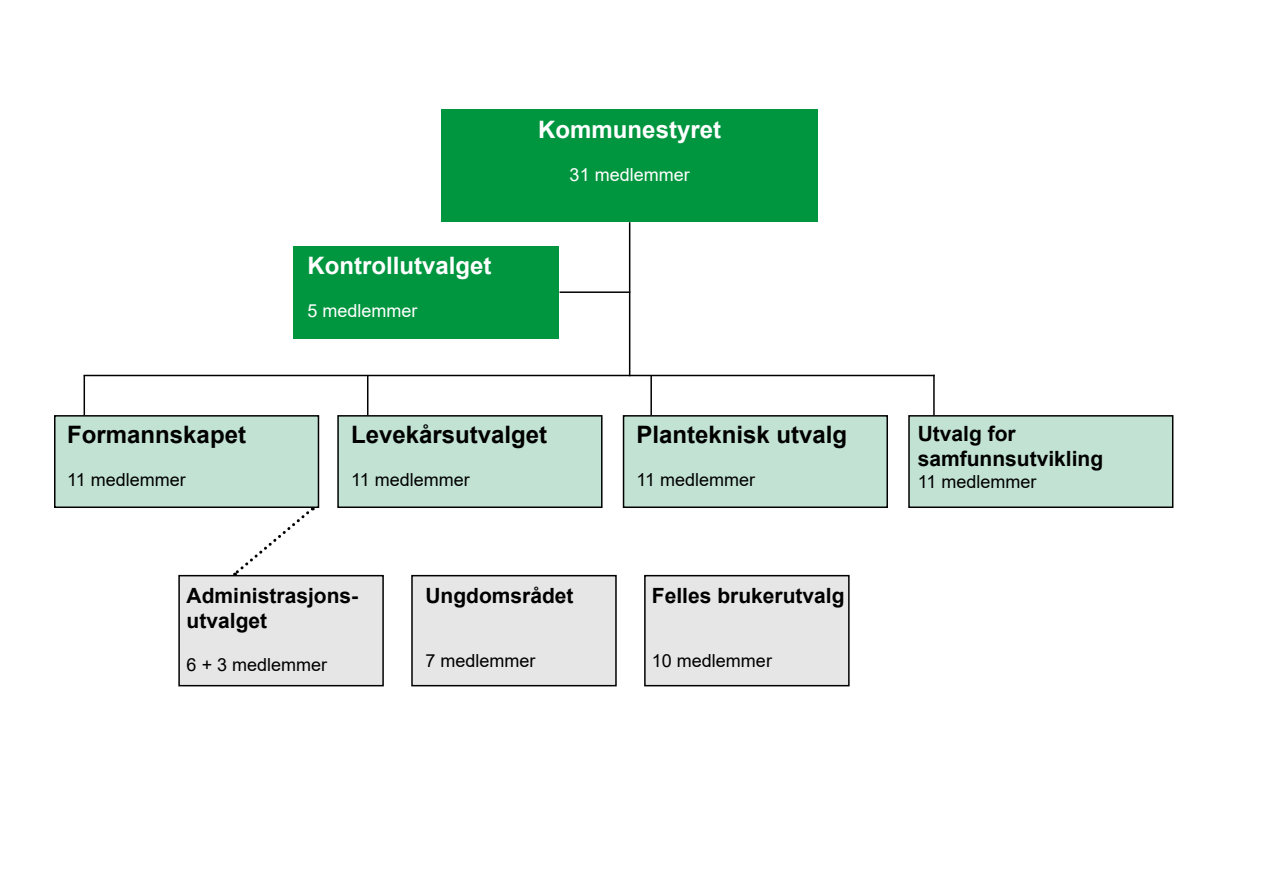
<style>
.page{position:relative;width:1263px;height:893px;background:#fff}
.page>*{position:absolute;margin:0;border:0;box-sizing:border-box;transform-origin:0 0}
.t1{font:700 24px "Arial";color:#000}
.t2{font:700 24px "Arial";color:#fff}
.t3{font:700 21px/25.2px "Arial";color:#000}
.t4{font:18px "Arial";color:#000}
.t5{font:18px "Arial";color:#fff}
</style>
<div class="page">
<div style="left:441px;top:109px;width:377px;height:113px;background:#00963f"></div>
<div style="left:294px;top:246px;width:265px;height:93px;background:#00963f"></div>
<hr style="left:629px;top:222px;width:1px;height:154px;background:#000">
<hr style="left:933px;top:375px;width:2px;height:40px;background:#000">
<hr style="left:84px;top:375px;width:1px;height:40px;background:#000">
<hr style="left:367px;top:375px;width:1px;height:40px;background:#000">
<hr style="left:650px;top:375px;width:2px;height:40px;background:#000">
<hr style="left:559px;top:291px;width:71px;height:2px;background:#000">
<hr style="left:84px;top:375px;width:851px;height:1px;background:#000">
<div style="left:412px;top:576px;width:204px;height:110px;background:#e6e6e6"></div>
<div style="left:411px;top:575px;width:206px;height:111px;border:2px solid #000"></div>
<div style="left:645px;top:576px;width:204px;height:110px;background:#e6e6e6"></div>
<div style="left:644px;top:575px;width:206px;height:111px;border:2px solid #000"></div>
<div style="left:179px;top:576px;width:204px;height:110px;background:#e6e6e6"></div>
<div style="left:178px;top:575px;width:206px;height:111px;border:2px solid #000"></div>
<div style="left:55px;top:416px;width:263px;height:91px;background:#c2e3d4"></div>
<div style="left:54px;top:415px;width:265px;height:93px;border:2px solid #000"></div>
<div style="left:338px;top:416px;width:264px;height:91px;background:#c2e3d4"></div>
<div style="left:337px;top:415px;width:265px;height:93px;border:2px solid #000"></div>
<div style="left:623px;top:416px;width:264px;height:91px;background:#c2e3d4"></div>
<div style="left:623px;top:415px;width:265px;height:93px;border:2px solid #000"></div>
<div style="left:909px;top:416px;width:264px;height:91px;background:#c2e3d4"></div>
<div style="left:908px;top:415px;width:265px;height:93px;border:2px solid #000"></div>
<svg style="left:233px;top:507px;width:80px;height:69px"></svg>
<p class="t1" style="left:67px;top:418px;width:180px">Formannskapet</p>
<p class="t4" style="left:67px;top:468px;width:120px">11 medlemmer</p>
<p class="t2" style="left:308px;top:249px;width:186px">Kontrollutvalget</p>
<p class="t5" style="left:308px;top:298px;width:112px">5 medlemmer</p>
<p class="t2" style="left:538px;top:112px;width:184px">Kommunestyret</p>
<p class="t5" style="left:570px;top:162px;width:122px">31 medlemmer</p>
<p class="t1" style="left:351px;top:418px;width:198px">Levekårsutvalget</p>
<p class="t4" style="left:351px;top:468px;width:120px">11 medlemmer</p>
<p class="t1" style="left:636px;top:418px;width:212px">Planteknisk utvalg</p>
<p class="t4" style="left:636px;top:468px;width:120px">11 medlemmer</p>
<p class="t3" style="left:187px;top:583px;width:173px">Administrasjons&shy;utvalget</p>
<p class="t4" style="left:187px;top:652px;width:142px">6 + 3 medlemmer</p>
<p class="t3" style="left:425px;top:583px;width:150px">Ungdomsrådet</p>
<p class="t4" style="left:425px;top:649px;width:112px">7 medlemmer</p>
<p class="t3" style="left:652px;top:583px;width:194px">Felles brukerutvalg</p>
<p class="t4" style="left:652px;top:649px;width:122px">10 medlemmer</p>
<p class="t3" style="left:918px;top:421px;width:187px">Utvalg for samfunnsutvikling</p>
<p class="t4" style="left:918px;top:469px;width:120px">11 medlemmer</p>
</div>
